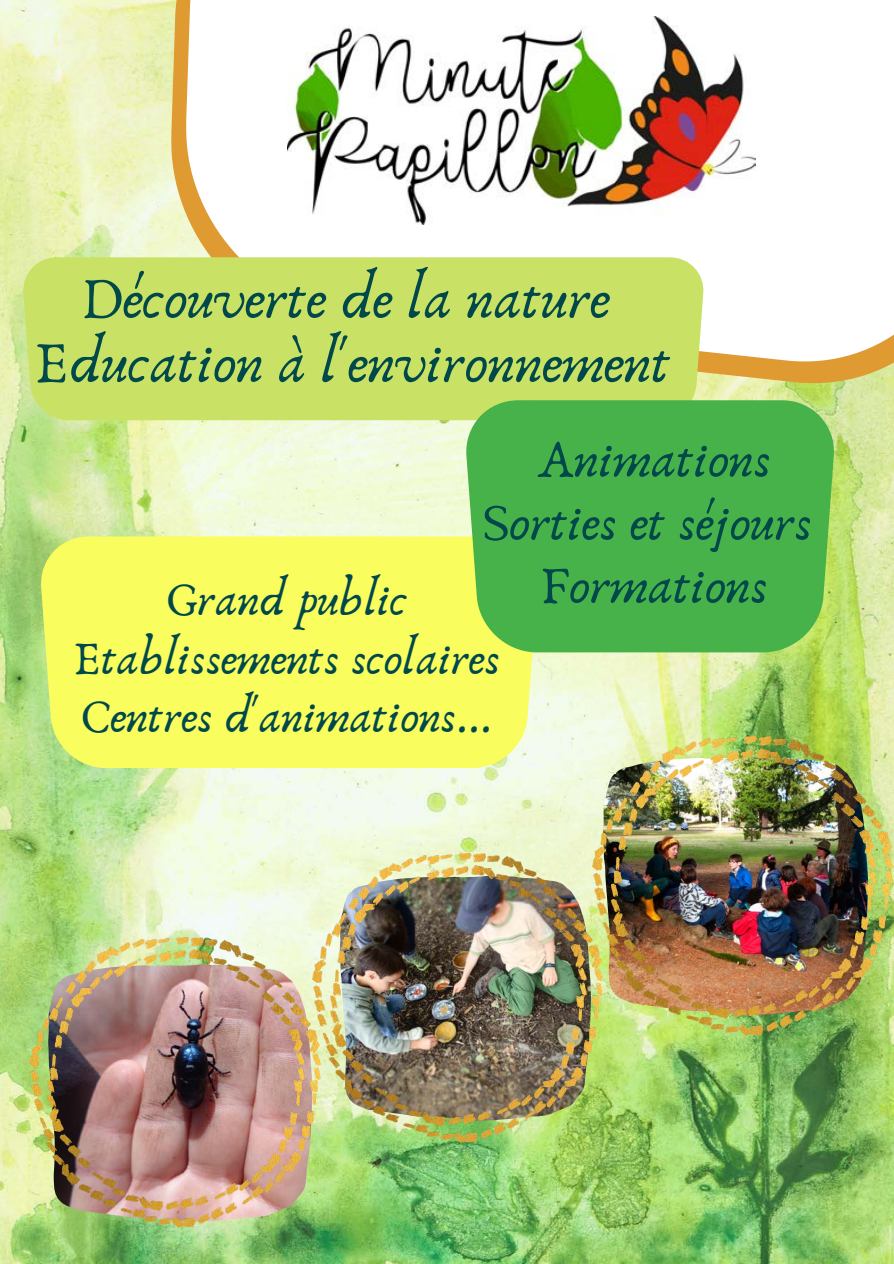
<style>
.page{position:relative;width:894px;height:1264px;background:#fff}
.page>*{position:absolute;margin:0;border:0;box-sizing:border-box;transform-origin:0 0}
.t1{font:60px "Anaktoria";color:#01484b}
.t2{font:54px "Anaktoria";color:#01484b}
.t3{font:48px "Anaktoria";color:#01484b}
</style>
<div class="page">
<img style="left:0;top:0;width:893px;height:1263px">
<svg style="left:163px;top:0;width:730px;height:395px;background:#e1db91"></svg>
<svg style="left:179px;top:0;width:714px;height:373px"></svg>
<div style="left:22px;top:257px;width:682px;height:163px;background:#c9e265"></div>
<div style="left:39px;top:536px;width:500px;height:232px;background:#fafd5e"></div>
<svg style="left:464px;top:400px;width:371px;height:252px;background:#51b54c"></svg>
<img style="left:287px;top:16px;width:468px;height:209px">
<img style="left:29px;top:937px;width:291px;height:290px">
<img style="left:312px;top:853px;width:290px;height:289px">
<img style="left:592px;top:737px;width:299px;height:298px">
<p class="t1" style="left:80px;top:262px;width:531px">Découverte de la nature</p>
<p class="t1" style="left:34px;top:326px;width:638px">Education à l'environnement</p>
<p class="t2" style="left:537px;top:426px;width:236px">Animations</p>
<p class="t2" style="left:482px;top:489px;width:331px">Sorties et séjours</p>
<p class="t2" style="left:540px;top:552px;width:230px">Formations</p>
<p class="t3" style="left:166px;top:570px;width:243px">Grand public</p>
<p class="t3" style="left:73px;top:629px;width:429px">Etablissements scolaires</p>
<p class="t3" style="left:81px;top:687px;width:413px">Centres d'animations...</p>
</div>
